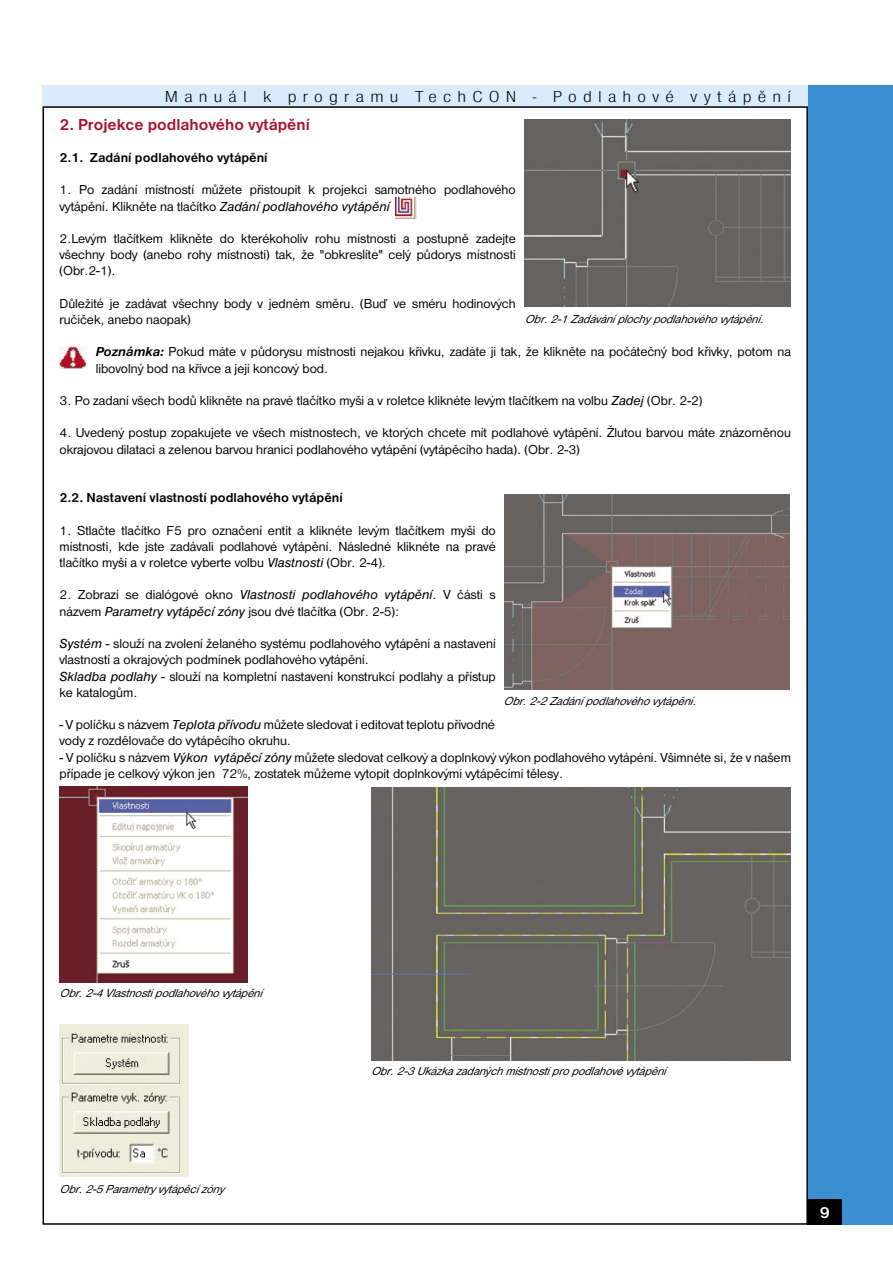
<style>
.page{position:relative;width:893px;height:1263px;background:#fff}
.page>*{position:absolute;margin:0;border:0;box-sizing:border-box;transform-origin:0 0}
.Hlavička_P{font:16.5px "Nimbus San DEE Ligh Cond";letter-spacing:.3em;color:#000;scale:1.25 1}
.text_9b_Bold{font:700 16.5px "Nimbus San DEE";color:#a9122a}
.t1{font:700 16.5px "Nimbus San DEE";color:#fff}
.text_9b{font:13.5px/16.2px "Nimbus San DEE";color:#000}
.text_9b_Bold-2{font:700 13.5px "Nimbus San DEE";color:#000}
.text_9b-2{font:italic 12px "Nimbus San DEE";color:#000}
.s1{font-style:italic}
.s2{font-weight:700;font-style:italic}
</style>
<div class="page">
<div style="left:808px;top:85px;width:85px;height:1140px;background:#398fd1"></div>
<div style="left:808px;top:1199px;width:34px;height:26px;background:#000"></div>
<div style="left:43px;top:85px;width:765px;height:21px;background:#daebfa"></div>
<img style="left:504px;top:495px;width:285px;height:195px">
<img style="left:372px;top:788px;width:419px;height:273px">
<img style="left:60px;top:787px;width:187px;height:195px">
<img style="left:395px;top:198px;width:21px;height:21px">
<img style="left:60px;top:347px;width:27px;height:22px">
<img style="left:524px;top:119px;width:267px;height:187px">
<img style="left:60px;top:1024px;width:129px;height:152px">
<p class="Hlavička_P" style="left:165px;top:87px;width:502px">Manuál k programu TechCON - Podlahové vytápění</p>
<p class="text_9b_Bold" style="left:60px;top:116px;width:252px">2. Projekce podlahového vytápění</p>
<p class="text_9b_Bold-2" style="left:60px;top:150px;width:210px">2.1. Zadání podlahového vytápění</p>
<p class="text_9b" style="left:60px;top:182px;width:458px">1. Po zadání místností můžete přistoupit k projekci samotného podlahového vytápění. Klikněte na tlačítko <span class="s1">Zadání podlahového vytápění</span></p>
<p class="text_9b" style="left:60px;top:231px;width:458px;text-align:justify">2.Levým tlačítkem klikněte do kterékoholiv rohu místnosti a postupně zadejte všechny body (anebo rohy místnosti) tak, že "obkreslíte" celý půdorys místnosti (Obr.2-1).</p>
<p class="text_9b" style="left:60px;top:295px;width:458px">Důležité je zadávat všechny body v jedném směru. (Buď ve sméru hodinových ručiček, anebo naopak)</p>
<p class="text_9b" style="left:96px;top:344px;width:697px"><span class="s2">Poznámka:</span> Pokud máte v půdorysu místnosti nejakou křivku, zadáte ji tak, že klikněte na počátečný bod křivky, potom na libovolný bod na křivce a její koncový bod.</p>
<p class="text_9b" style="left:60px;top:393px;width:644px">3. Po zadaní všech bodů klikněte na pravé tlačítko myši a v roletce kliknéte levým tlačítkem na volbu <span class="s1">Zadej</span> (Obr. 2-2)</p>
<p class="text_9b" style="left:60px;top:425px;width:733px">4. Uvedený postup zopakujete ve všech místnostech, ve ktorých chcete mít podlahové vytápění. Žlutou barvou máte znázorněnou okrajovou dilataci a zelenou barvou hranici podlahového vytápění (vytápěcího hada). (Obr. 2-3)</p>
<p class="text_9b_Bold-2" style="left:60px;top:490px;width:285px">2.2. Nastavení vlastností podlahového vytápění</p>
<p class="text_9b" style="left:60px;top:522px;width:438px;text-align:justify">1. Stlačte tlačítko F5 pro označení entit a kliknéte levým tlačítkem myši do místnosti, kde jste zadávali podlahové vytápění. Následné kliknéte na pravé tlačítko myši a v roletce vyberte volbu <span class="s1">Vlastnosti</span> (Obr. 2-4).</p>
<p class="text_9b" style="left:60px;top:587px;width:438px">2. Zobrazí se dialógové okno <span class="s1">Vlastnosti podlahového vytápění</span>. V části s názvem <span class="s1">Parametry vytápěcí zóny</span> jsou dvé tlačítka (Obr. 2-5):</p>
<p class="text_9b" style="left:60px;top:636px;width:438px"><span class="s1">Systém</span> - slouží na zvolení želaného systému podlahového vytápění a nastavení vlastností a okrajových podmínek podlahového vytápění.</p>
<p class="text_9b" style="left:60px;top:668px;width:438px"><span class="s1">Skladba podlahy</span> - slouží na kompletní nastavení konstrukcí podlahy a přístup ke katalogům.</p>
<p class="text_9b" style="left:60px;top:717px;width:437px">- V políčku s názvem <span class="s1">Teplota přívodu</span> můžete sledovat i editovat teplotu přívodné vody z rozdělovače do vytápěcího okruhu.</p>
<p class="text_9b" style="left:60px;top:749px;width:733px">- V políčku s názvem <span class="s1">Výkon vytápěcí zóny</span> můžete sledovat celkový a doplnkový výkon podlahového vytápéní. Všimnéte si, že v našem případe je celkový výkon jen 72%, zostatek můžeme vytopit doplnkovými vytápěcími tělesy.</p>
<p class="text_9b-2" style="left:525px;top:312px;width:245px">Obr.2-1Zadáváníplochypodlahovéhovytápění.</p>
<p class="text_9b-2" style="left:504px;top:695px;width:199px">Obr.2-2Zadánípodlahovéhovytápění.</p>
<p class="text_9b-2" style="left:60px;top:986px;width:209px">Obr.2-4Vlastnostipodlahovéhovytápění</p>
<p class="text_9b-2" style="left:60px;top:1182px;width:171px">Obr.2-5Parametryvytápěcízóny</p>
<p class="text_9b-2" style="left:371px;top:1065px;width:301px">Obr.2-3Ukázkazadanýchmístnostípropodlahovévytápění</p>
<p class="t1" style="left:820px;top:1203px;width:12px">9</p>
</div>
